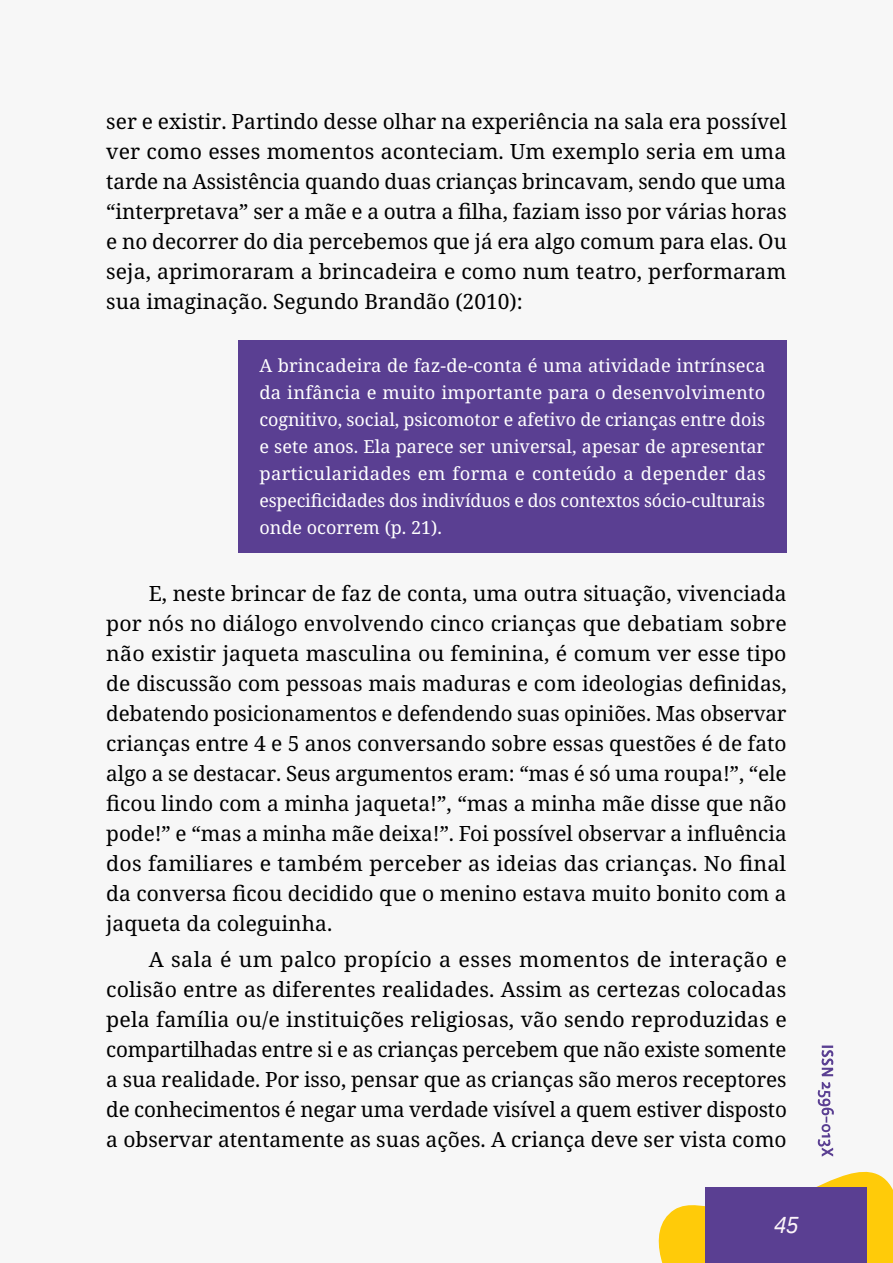
<style>
.page{position:relative;width:893px;height:1263px;background:#fff}
.page>*{position:absolute;margin:0;border:0;box-sizing:border-box;transform-origin:0 0}
.t1{font:italic 24px "Oscine";color:#fcf4f9}
.t2{font:21px/30px "Noto Serif";color:#000;text-align:justify}
.t3{font:18px/27px "Noto Serif";letter-spacing:-.005em;color:#fff;text-align:justify}
</style>
<div class="page">
<svg style="left:658px;top:1045px;width:235px;height:218px"></svg>
<div style="left:238px;top:340px;width:549px;height:212px;background:#5a3f92"></div>
<p class="t2" style="left:106px;top:107px;width:682px">ser e existir. Partindo desse olhar na experiência na sala era possível ver como esses momentos aconteciam. Um exemplo seria em uma tarde na Assistência quando duas crianças brincavam, sendo que uma “interpretava” ser a mãe e a outra a filha, faziam isso por várias horas e no decorrer do dia percebemos que já era algo comum para elas. Ou seja, aprimoraram a brincadeira e como num teatro, performaram sua imaginação. Segundo Brandão (2010):</p>
<p class="t3" style="left:259px;top:353px;width:508px">A brincadeira de faz-de-conta é uma atividade intrínseca da infância e muito importante para o desenvolvimento cognitivo, social, psicomotor e afetivo de crianças entre dois e sete anos. Ela parece ser universal, apesar de apresentar particularidades em forma e conteúdo a depender das especificidades dos indivíduos e dos contextos sócio-culturais onde ocorrem (p. 21).</p>
<p class="t2" style="left:106px;top:579px;width:682px;text-indent:43px">E, neste brincar de faz de conta, uma outra situação, vivenciada por nós no diálogo envolvendo cinco crianças que debatiam sobre não existir jaqueta masculina ou feminina, é comum ver esse tipo de discussão com pessoas mais maduras e com ideologias definidas, debatendo posicionamentos e defendendo suas opiniões. Mas observar crianças entre 4 e 5 anos conversando sobre essas questões é de fato algo a se destacar. Seus argumentos eram: “mas é só uma roupa!”, “ele ficou lindo com a minha jaqueta!”, “mas a minha mãe disse que não pode!” e “mas a minha mãe deixa!”. Foi possível observar a influência dos familiares e também perceber as ideias das crianças. No final da conversa ficou decidido que o menino estava muito bonito com a jaqueta da coleguinha.</p>
<p class="t2" style="left:106px;top:945px;width:682px;text-indent:43px">A sala é um palco propício a esses momentos de interação e colisão entre as diferentes realidades. Assim as certezas colocadas pela família ou/e instituições religiosas, vão sendo reproduzidas e compartilhadas entre si e as crianças percebem que não existe somente a sua realidade. Por isso, pensar que as crianças são meros receptores de conhecimentos é negar uma verdade visível a quem estiver disposto a observar atentamente as suas ações. A criança deve ser vista como</p>
<p class="t1" style="left:774px;top:1211px;width:27px">45</p>
</div>
